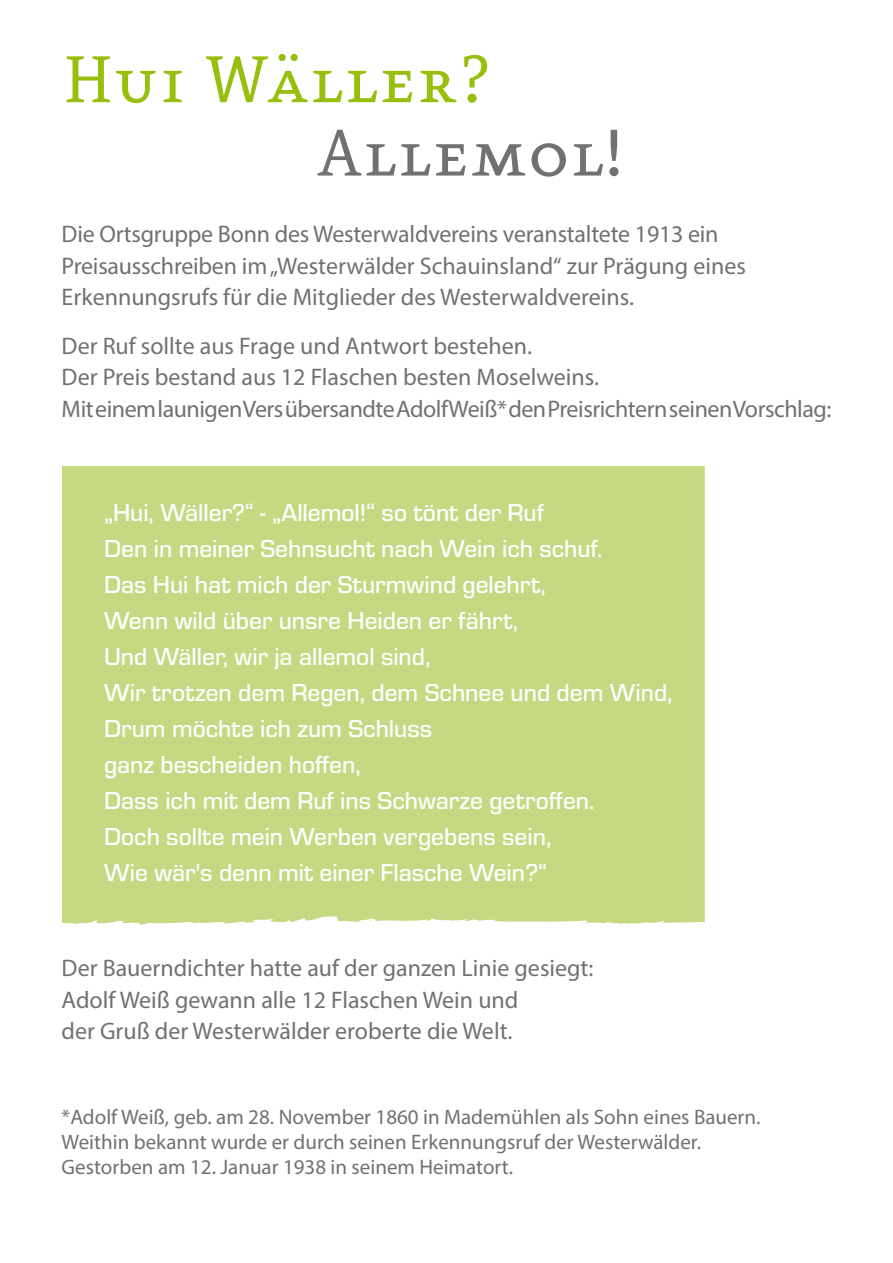
<style>
.page{position:relative;width:893px;height:1263px;background:#fff}
.page>*{position:absolute;margin:0;border:0;box-sizing:border-box;transform-origin:0 0}
.t1{font:79.5px "Eureka Small Caps";color:#97bf0d}
.t2{font:79.5px "Eureka Small Caps";color:#707172}
.t3{font:500 25.5px/36px "Eurostile";color:#fff}
.t4{font:24px/31.5px "Myriad Pro";color:#707172}
.t5{font:21px/25.2px "Myriad Pro";color:#707172}
</style>
<div class="page">
<div style="left:62px;top:466px;width:705px;height:446px;background:#c5d882"></div>
<svg style="left:62px;top:906px;width:643px;height:20px"></svg>
<div style="left:705px;top:405px;width:188px;height:620px;background:#fff"></div>
<h1 class="t1" style="left:62px;top:44px;width:430px">Hui Wäller?</h1>
<h1 class="t2" style="left:317px;top:117px;width:309px">Allemol!</h1>
<p class="t4" style="left:62px;top:218px;width:686px">Die Ortsgruppe Bonn des Westerwaldvereins veranstaltete 1913 ein<br>Preisausschreiben im „Westerwälder Schauinsland“ zur Prägung eines<br>Erkennungsrufs für die Mitglieder des Westerwaldvereins.</p>
<p class="t4" style="left:62px;top:329px;width:771px">Der Ruf sollte aus Frage und Antwort bestehen.<br>Der Preis bestand aus 12 Flaschen besten Moselweins.<br>Mit einem launigen Vers übersandte Adolf Weiß* den Preisrichtern seinen Vorschlag:</p>
<p class="t3" style="left:104px;top:493px;width:570px">„Hui, Wäller?“ - „Allemol!“ so tönt der Ruf<br>Den in meiner Sehnsucht nach Wein ich schuf.<br>Das Hui hat mich der Sturmwind gelehrt,<br>Wenn wild über unsre Heiden er fährt,<br>Und Wäller, wir ja allemol sind,<br>Wir trotzen dem Regen, dem Schnee und dem Wind, Drum möchte ich zum Schluss<br>ganz bescheiden hoffen,<br>Dass ich mit dem Ruf ins Schwarze getroffen.<br>Doch sollte mein Werben vergebens sein,<br>Wie wär's denn mit einer Flasche Wein?“</p>
<p class="t4" style="left:62px;top:952px;width:533px">Der Bauerndichter hatte auf der ganzen Linie gesiegt:<br>Adolf Weiß gewann alle 12 Flaschen Wein und<br>der Gruß der Westerwälder eroberte die Welt.</p>
<p class="t5" style="left:62px;top:1104px;width:700px">*Adolf Weiß, geb. am 28. November 1860 in Mademühlen als Sohn eines Bauern.<br>Weithin bekannt wurde er durch seinen Erkennungsruf der Westerwälder.<br>Gestorben am 12. Januar 1938 in seinem Heimatort.</p>
</div>
